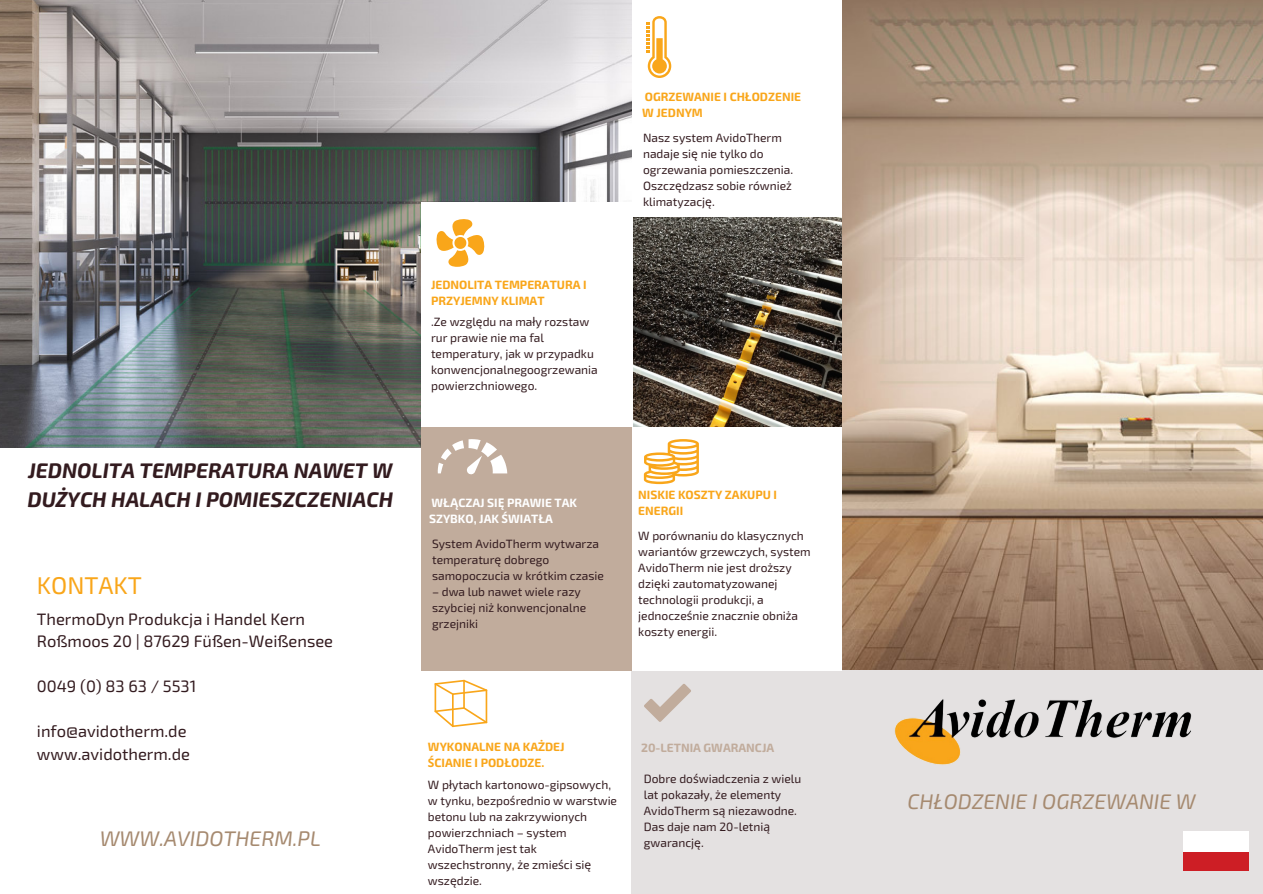
<style>
.page{position:relative;width:1263px;height:894px;background:#fff}
.page>*{position:absolute;margin:0;border:0;box-sizing:border-box;transform-origin:0 0}
.t1{font:24.15px "Exo 2";color:#f9a61a}
.t2{font:italic 700 21.15px/29.2px "Exo 2";color:#331b1f}
.t3{font:italic 21.15px "Exo 2";color:#a68a70}
.t4{font:16.5px "Exo 2";color:#331b1f}
.t5{font:12px/16px "Exo 2";color:#331b1f}
.t6{font:700 12px/16px "Exo 2";color:#f9a61a}
.t7{font:700 12px/16px "Exo 2";color:#fff}
.t8{font:700 12px "Exo 2";color:#c1ac9c}
.s1{font-family:"Noto Sans"}
</style>
<div class="page">
<img style="left:841px;top:0;width:422px;height:670px">
<div style="left:631px;top:670px;width:632px;height:223px;background:#e4e1e1"></div>
<img style="left:0;top:0;width:632px;height:447px">
<div style="left:421px;top:202px;width:213px;height:245px;background:#fff"></div>
<div style="left:421px;top:427px;width:212px;height:243px;background:#c1ac9c"></div>
<img style="left:633px;top:218px;width:208px;height:209px">
<div style="left:632px;top:427px;width:209px;height:243px;background:#fff"></div>
<img style="left:883px;top:574px;width:335px;height:191px">
<svg style="left:647px;top:16px;width:24px;height:62px"></svg>
<svg style="left:436px;top:219px;width:49px;height:48px"></svg>
<svg style="left:644px;top:439px;width:55px;height:45px"></svg>
<svg style="left:438px;top:439px;width:69px;height:36px"></svg>
<svg style="left:644px;top:684px;width:47px;height:37px"></svg>
<svg style="left:434px;top:679px;width:53px;height:47px"></svg>
<div style="left:1183px;top:830px;width:65px;height:22px;background:#fff"></div>
<div style="left:1183px;top:852px;width:65px;height:19px;background:#cd1e25"></div>
<p class="t2" style="left:27px;top:454px;width:367px">JEDNOLITA TEMPERATURA NAWET W<br>DU<span class="s1">Ż</span>YCH HALACH I POMIESZCZENIACH</p>
<p class="t1" style="left:37px;top:569px;width:107px">KONTAKT</p>
<p class="t4" style="left:37px;top:608px;width:270px">ThermoDyn Produkcja i Handel Kern</p>
<p class="t4" style="left:37px;top:630px;width:298px">Roßmoos 20 | 87629 Füßen-Weißensee</p>
<p class="t4" style="left:37px;top:675px;width:161px">0049 (0) 83 63 / 5531</p>
<p class="t4" style="left:37px;top:720px;width:151px">info@avidotherm.de</p>
<p class="t4" style="left:37px;top:743px;width:155px">www.avidotherm.de</p>
<p class="t3" style="left:100px;top:825px;width:222px">WWW.AVIDOTHERM.PL</p>
<p class="t6" style="left:642px;top:88px;width:160px">OGRZEWANIE I CH<span class="s1">Ł</span>ODZENIE<br>W JEDNYM</p>
<p class="t6" style="left:431px;top:276px;width:157px">JEDNOLITA TEMPERATURA I<br>PRZYJEMNY KLIMAT</p>
<p class="t5" style="left:431px;top:313px;width:168px">.Ze wzgl<span class="s1">ę</span>du na ma<span class="s1">ł</span>y rozstaw rur prawie nie ma fal temperatury, jak w przypadku konwencjonalnegoogrzewania powierzchniowego.</p>
<p class="t5" style="left:643px;top:129px;width:152px">Nasz system AvidoTherm nadaje si<span class="s1">ę</span> nie tylko do ogrzewania pomieszczenia.<br>Oszcz<span class="s1">ę</span>dzasz sobie równie<span class="s1">ż </span>klimatyzacj<span class="s1">ę</span>.</p>
<p class="t7" style="left:429px;top:494px;width:150px">W<span class="s1">ŁĄ</span>CZAJ SI<span class="s1">Ę</span> PRAWIE TAK<br>SZYBKO, JAK <span class="s1">Ś</span>WIAT<span class="s1">Ł</span>A</p>
<p class="t5" style="left:432px;top:535px;width:173px">System AvidoTherm wytwarza temperatur<span class="s1">ę</span> dobrego samopoczucia w krótkim czasie</p>
<p class="t5" style="left:432px;top:583px;width:156px">– dwa lub nawet wiele razy szybciej ni<span class="s1">ż</span> konwencjonalne grzejniki</p>
<p class="t6" style="left:638px;top:486px;width:140px">NISKIE KOSZTY ZAKUPU I<br>ENERGII</p>
<p class="t5" style="left:638px;top:527px;width:174px">W porównaniu do klasycznych wariantów grzewczych, system<br>AvidoTherm nie jest dro<span class="s1">ż</span>szy dzi<span class="s1">ę</span>ki zautomatyzowanej technologii produkcji, a jednocze<span class="s1">ś</span>nie znacznie obni<span class="s1">ż</span>a koszty energii.</p>
<p class="t6" style="left:428px;top:737px;width:138px">WYKONALNE NA KA<span class="s1">Ż</span>DEJ</p>
<p class="t8" style="left:641px;top:739px;width:135px">20-LETNIA GWARANCJA</p>
<p class="t6" style="left:428px;top:753px;width:118px"><span class="s1">Ś</span>CIANIE I POD<span class="s1">Ł</span>ODZE.</p>
<p class="t5" style="left:644px;top:769px;width:159px">Dobre do<span class="s1">ś</span>wiadczenia z wielu lat pokaza<span class="s1">ł</span>y, <span class="s1">ż</span>e elementy<br>AvidoTherm s<span class="s1">ą</span> niezawodne.<br>Das daje nam 20-letni<span class="s1">ą </span>gwarancj<span class="s1">ę</span>.</p>
<p class="t5" style="left:428px;top:775px;width:191px">W p<span class="s1">ł</span>ytach kartonowo-gipsowych, w tynku, bezpo<span class="s1">ś</span>rednio w warstwie betonu lub na zakrzywionych powierzchniach – system<br>AvidoTherm jest tak wszechstronny, <span class="s1">ż</span>e zmie<span class="s1">ś</span>ci si<span class="s1">ę </span>wsz<span class="s1">ę</span>dzie.</p>
<p class="t3" style="left:908px;top:787px;width:290px">CH<span class="s1">Ł</span>ODZENIE I OGRZEWANIE W</p>
</div>
